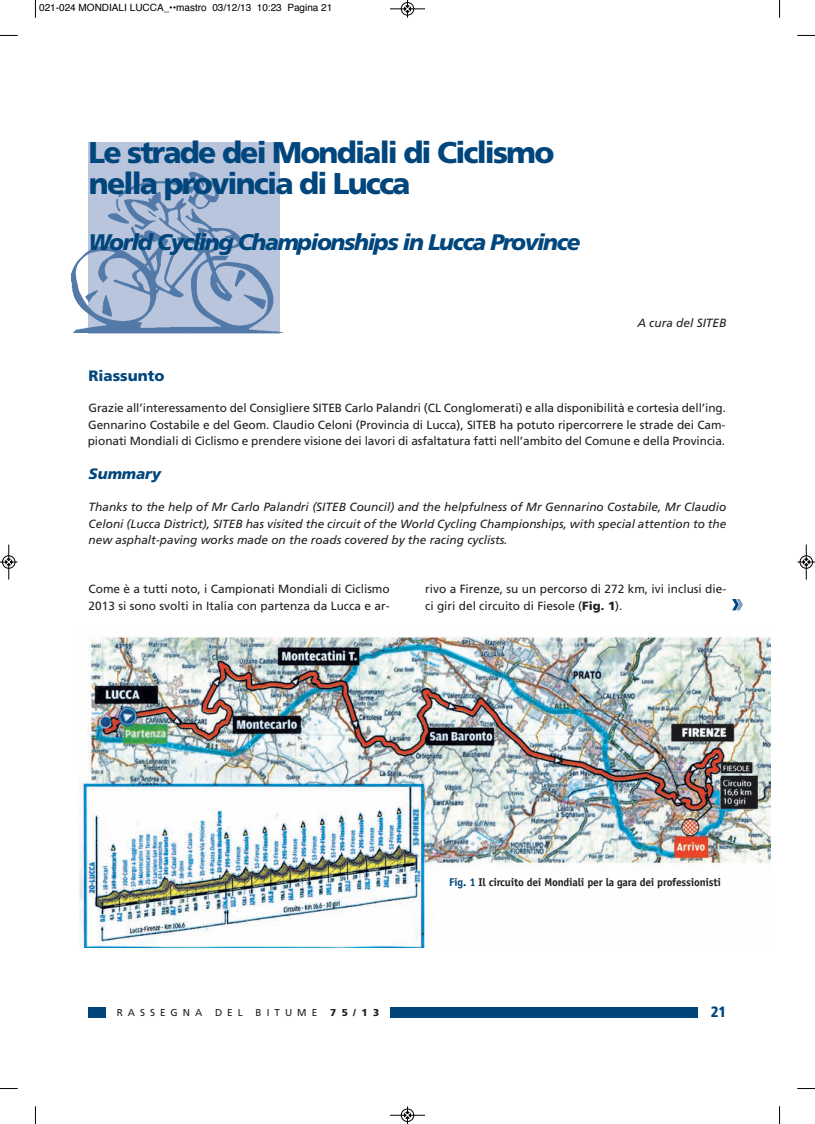
<style>
.page{position:relative;width:815px;height:1124px;background:#fff}
.page>*{position:absolute;margin:0;border:0;box-sizing:border-box;transform-origin:0 0}
.t1{font:900 30px/31.2px "Frutiger";letter-spacing:-.06em;color:#00467c}
.t2{font:italic 900 22.5px "Frutiger";letter-spacing:-.06em;color:#00467c}
.t3{font:900 15px "Frutiger";color:#00467c}
.t4{font:italic 900 15px "Frutiger";color:#00467c}
.t5{font:900 condensed 15px "Frutiger";color:#00467c}
.t6{font:11.88px/17.1px "Frutiger";color:#231f20}
.t7{font:italic 11.88px/16.5px "Frutiger";color:#231f20;text-align:justify}
.t8{font:700 11.25px "Officina Sans";letter-spacing:-.015em;color:#231f20}
.t9{font:10px "Helvetica";color:#000}
.t10{font:10px "Frutiger";letter-spacing:.5em;color:#231f20}
.t11{font:900 10px "Frutiger";color:#231f20}
.s1{font-weight:900}
.s2{color:#00467c}
</style>
<div class="page">
<div style="left:89px;top:142px;width:191px;height:191px;background:#b8c5dc"></div>
<img style="left:72px;top:172px;width:210px;height:161px">
<div style="left:89px;top:1006px;width:609px;height:11px;background:#00467c"></div>
<div style="left:106px;top:1003px;width:284px;height:20px;background:#fff"></div>
<svg style="left:732px;top:599px;width:11px;height:11px"></svg>
<img style="left:79px;top:636px;width:692px;height:310px">
<div style="left:425px;top:866px;width:6px;height:107px;background:#fff"></div>
<svg style="left:35px;top:0;width:1px;height:18px"></svg>
<svg style="left:0;top:35px;width:18px;height:1px"></svg>
<svg style="left:779px;top:0;width:1px;height:18px"></svg>
<svg style="left:797px;top:35px;width:18px;height:1px"></svg>
<svg style="left:35px;top:1106px;width:1px;height:17px"></svg>
<svg style="left:0;top:1088px;width:18px;height:1px"></svg>
<svg style="left:779px;top:1106px;width:1px;height:17px"></svg>
<svg style="left:797px;top:1088px;width:18px;height:1px"></svg>
<div style="left:401px;top:2px;width:13px;height:14px;border:1px solid #fff;border-radius:50%"></div>
<hr style="left:390px;top:9px;width:35px;height:1px;background:#000">
<div style="left:401px;top:2px;width:13px;height:13px;border:1px solid #000;border-radius:50%"></div>
<svg style="left:404px;top:0;width:7px;height:18px"></svg>
<hr style="left:390px;top:1114px;width:35px;height:1px;background:#000">
<div style="left:401px;top:1108px;width:13px;height:13px;border:1px solid #000;border-radius:50%"></div>
<svg style="left:404px;top:1106px;width:7px;height:17px"></svg>
<hr style="left:9px;top:544px;width:1px;height:35px;background:#000">
<div style="left:2px;top:555px;width:13px;height:13px;border:1px solid #000;border-radius:50%"></div>
<svg style="left:0;top:558px;width:18px;height:7px"></svg>
<hr style="left:806px;top:544px;width:1px;height:35px;background:#000">
<div style="left:800px;top:555px;width:13px;height:13px;border:1px solid #000;border-radius:50%"></div>
<svg style="left:798px;top:558px;width:17px;height:7px"></svg>
<p class="t9" style="left:39px;top:4px;width:295px">021-024 MONDIALI LUCCA_••mastro 03/12/13 10:23 Pagina 21</p>
<h1 class="t1" style="left:89px;top:139px;width:467px">Le strade dei Mondiali di Ciclismo nella provincia di Lucca</h1>
<h2 class="t2" style="left:89px;top:233px;width:493px">World Cycling Championships in Lucca Province</h2>
<p class="t7" style="left:637px;top:315px;width:91px">A cura del SITEB</p>
<p class="t3" style="left:89px;top:370px;width:77px">Riassunto</p>
<p class="t6" style="left:88px;top:400px;width:640px;line-height:16.5px;text-align:justify">Grazie all’interessamento del Consigliere SITEB Carlo Palandri (CL Conglomerati) e alla disponibilità e cortesia dell’ing.<br>Gennarino Costabile e del Geom. Claudio Celoni (Provincia di Lucca), SITEB ha potuto ripercorrere le strade dei Cam&shy;pionati Mondiali di Ciclismo e prendere visione dei lavori di asfaltatura fatti nell’ambito del Comune e della Provincia.</p>
<p class="t4" style="left:89px;top:467px;width:74px">Summary</p>
<p class="t7" style="left:89px;top:499px;width:639px">Thanks to the help of Mr Carlo Palandri (SITEB Council) and the helpfulness of Mr Gennarino Costabile, Mr Claudio Celoni (Lucca District), SITEB has visited the circuit of the World Cycling Championships, with special attention to the new asphalt-paving works made on the roads covered by the racing cyclists.</p>
<p class="t6" style="left:89px;top:581px;width:303px">Come è a tutti noto, i Campionati Mondiali di Ciclismo<br>2013 si sono svolti in Italia con partenza da Lucca e ar-</p>
<p class="t6" style="left:425px;top:581px;width:303px">rivo a Firenze, su un percorso di 272 km, ivi inclusi die&shy;ci giri del circuito di Fiesole (<span class="s1">Fig. 1</span>).</p>
<p class="t8" style="left:449px;top:878px;width:273px"><span class="s2">Fig. 1</span> Il circuito dei Mondiali per la gara dei professionisti</p>
<p class="t10" style="left:117px;top:1008px;width:87px">RASSEGNA</p>
<p class="t10" style="left:215px;top:1008px;width:29px">DEL</p>
<p class="t10" style="left:256px;top:1008px;width:63px">BITUME</p>
<p class="t11" style="left:330px;top:1008px;width:51px">75/13</p>
<p class="t5" style="left:711px;top:1006px;width:17px">21</p>
</div>
